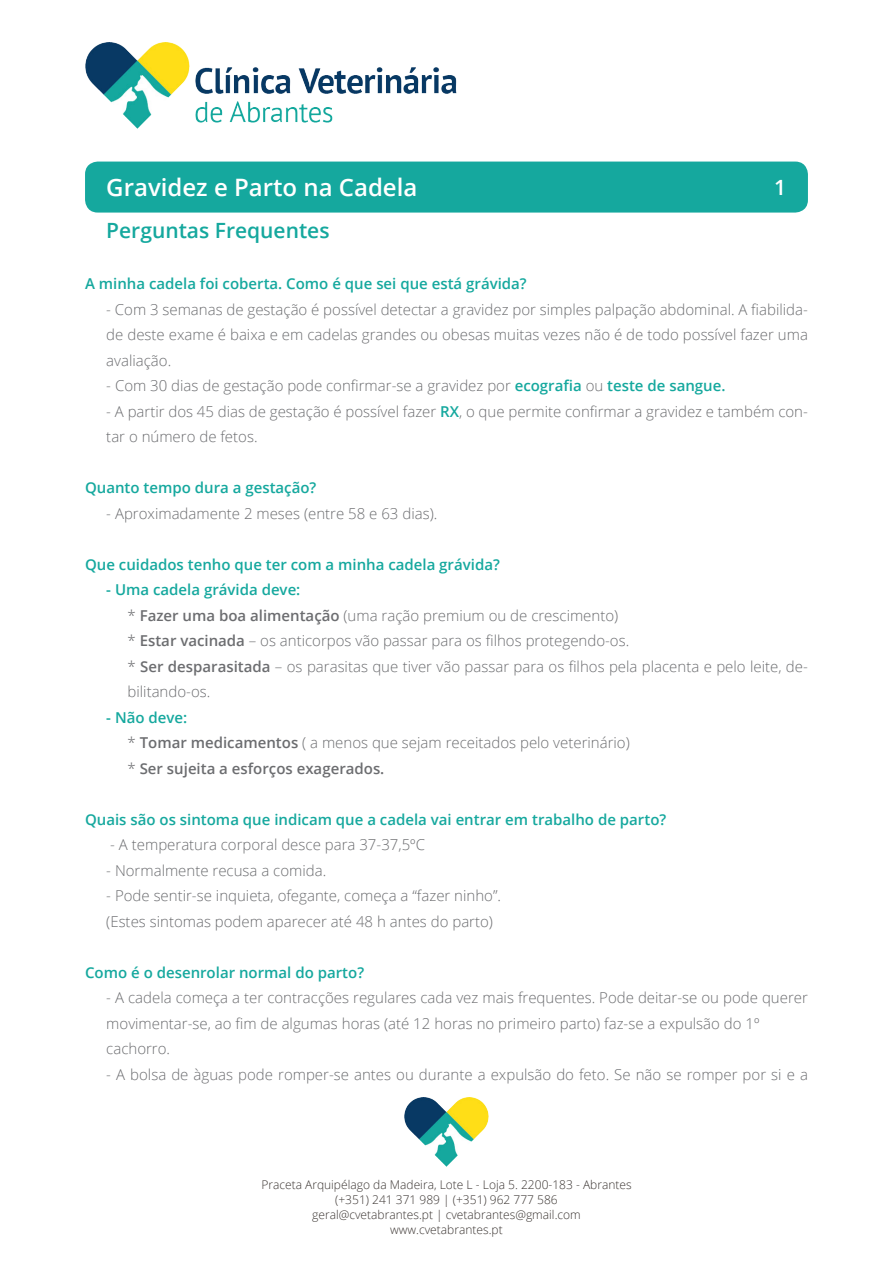
<style>
.page{position:relative;width:893px;height:1263px;background:#fff}
.page>*{position:absolute;margin:0;border:0;box-sizing:border-box;transform-origin:0 0}
.t1{font:600 24px "Open Sans";color:#fff}
.t2{font:600 21px "Open Sans";color:#15a89e}
.texto{font:600 21px "Open Sans";color:#fff}
.texto-2{font:300 15px/25.5px "Open Sans";color:#6c6d70}
.texto_cor{font:600 15px "Open Sans";color:#15a89e}
.texto-3{font:600 15px "Open Sans";color:#15a89e}
.texto-4{font:600 15px "Open Sans";color:#6c6d70}
.t3{font:300 12px/15px "Open Sans";color:#3b3532;text-align:center}
.s1{font-weight:600;color:#15a89e}
.s2{font-weight:600}
.s3{font-weight:300}
</style>
<div class="page">
<img style="left:404px;top:1098px;width:85px;height:69px">
<img style="left:85px;top:42px;width:371px;height:86px">
<div style="left:85px;top:162px;width:723px;height:51px;background:#15a89e;border-radius:13px"></div>
<h1 class="t1" style="left:106px;top:171px;width:313px">Gravidez e Parto na Cadela</h1>
<h2 class="t2" style="left:106px;top:216px;width:225px">Perguntas Frequentes</h2>
<p class="texto" style="left:774px;top:173px;width:13px">1</p>
<p class="texto_cor" style="left:85px;top:273px;width:443px">A minha cadela foi coberta. Como é que sei que está grávida?</p>
<p class="texto-2" style="left:106px;top:296px;width:703px;text-align:justify">- Com 3 semanas de gestação é possível detectar a gravidez por simples palpação abdominal. A fiabilida&shy;de deste exame é baixa e em cadelas grandes ou obesas muitas vezes não é de todo possível fazer uma avaliação.</p>
<p class="texto-2" style="left:106px;top:372px;width:621px">- Com 30 dias de gestação pode confirmar-se a gravidez por <span class="s1">ecografia</span> ou <span class="s1">teste de sangue.</span></p>
<p class="texto-2" style="left:106px;top:398px;width:703px">- A partir dos 45 dias de gestação é possível fazer <span class="s1">RX</span>, o que permite confirmar a gravidez e também con&shy;tar o número de fetos.</p>
<p class="texto_cor" style="left:85px;top:477px;width:233px">Quanto tempo dura a gestação?</p>
<p class="texto-2" style="left:106px;top:500px;width:333px">- Aproximadamente 2 meses (entre 58 e 63 dias).</p>
<p class="texto_cor" style="left:85px;top:554px;width:416px">Que cuidados tenho que ter com a minha cadela grávida?</p>
<p class="texto_cor" style="left:106px;top:579px;width:196px">- Uma cadela grávida deve:</p>
<p class="texto-2" style="left:128px;top:602px;width:492px">* <span class="s2">Fazer uma boa alimentação</span> (uma ração premium ou de crescimento)</p>
<p class="texto-2" style="left:128px;top:627px;width:503px">* <span class="s2">Estar vacinada</span> – os anticorpos vão passar para os filhos protegendo-os.</p>
<p class="texto-2" style="left:128px;top:653px;width:682px">* <span class="s2">Ser desparasitada</span> – os parasitas que tiver vão passar para os filhos pela placenta e pelo leite, de&shy;bilitando-os.</p>
<p class="texto_cor" style="left:106px;top:707px;width:83px">- Não deve:</p>
<p class="texto-2" style="left:128px;top:729px;width:504px">* <span class="s2">Tomar medicamentos</span> ( a menos que sejam receitados pelo veterinário)</p>
<p class="texto-4" style="left:128px;top:758px;width:258px"><span class="s3">*</span> Ser sujeita a esforços exagerados.</p>
<p class="texto-3" style="left:85px;top:809px;width:583px">Quais são os sintoma que indicam que a cadela vai entrar em trabalho de parto?</p>
<p class="texto-2" style="left:110px;top:831px;width:316px">- A temperatura corporal desce para 37-37,5ºC</p>
<p class="texto-2" style="left:106px;top:857px;width:221px">- Normalmente recusa a comida.</p>
<p class="texto-2" style="left:106px;top:882px;width:396px">- Pode sentir-se inquieta, ofegante, começa a “fazer ninho”.</p>
<p class="texto-2" style="left:106px;top:908px;width:388px">(Estes sintomas podem aparecer até 48 h antes do parto)</p>
<p class="texto-3" style="left:85px;top:962px;width:281px">Como é o desenrolar normal do parto?</p>
<p class="texto-2" style="left:106px;top:984px;width:703px">- A cadela começa a ter contracções regulares cada vez mais frequentes. Pode deitar-se ou pode querer movimentar-se, ao fim de algumas horas (até 12 horas no primeiro parto) faz-se a expulsão do 1º</p>
<p class="texto-2" style="left:106px;top:1035px;width:65px">cachorro.</p>
<p class="texto-2" style="left:106px;top:1061px;width:703px">- A bolsa de àguas pode romper-se antes ou durante a expulsão do feto. Se não se romper por si e a</p>
<p class="t3" style="left:261px;top:1176px;width:372px">Praceta Arquipélago da Madeira, Lote L - Loja 5. 2200-183 - Abrantes (+351) 241 371 989 | (+351) 962 777 586<br>geral@cvetabrantes.pt | cvetabrantes@gmail.com www.cvetabrantes.pt</p>
</div>
